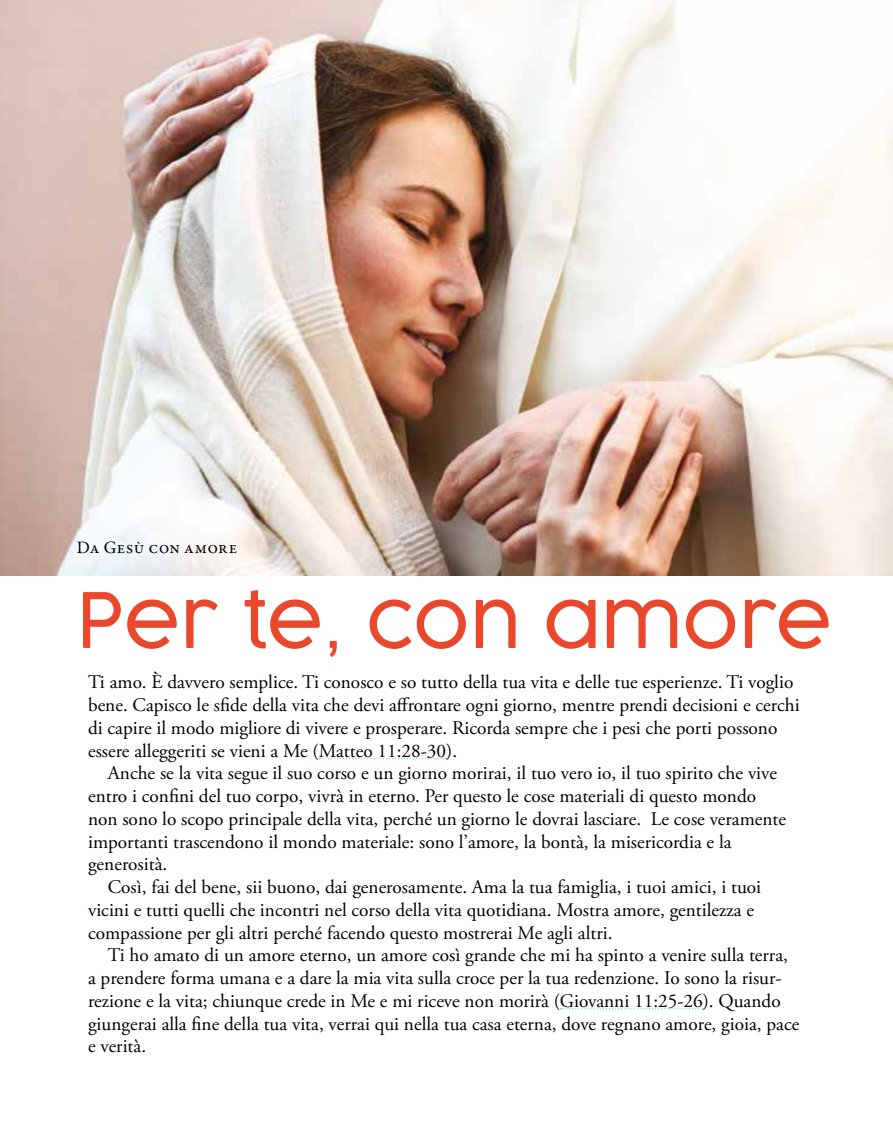
<style>
.page{position:relative;width:893px;height:1141px;background:#fff}
.page>*{position:absolute;margin:0;border:0;box-sizing:border-box;transform-origin:0 0}
.t1{font:300 75.25px "Cocogoose Pro";color:#e9482d}
.t2{font:19.25px/22.8px "Adobe Garamond Pro";color:#000}
.t3{font:17.5px "Garamond Premr Pro";letter-spacing:.015em;color:#000}
</style>
<div class="page">
<img style="left:0;top:0;width:893px;height:575px">
<svg style="left:319px;top:758px;width:128px;height:1px"></svg>
<svg style="left:560px;top:1008px;width:143px;height:1px"></svg>
<p class="t3" style="left:77px;top:537px;width:162px">Da Gesù con amore</p>
<h1 class="t1" style="left:77px;top:569px;width:757px">Per te, con amore</h1>
<p class="t2" style="left:88px;top:672px;width:713px">Ti amo. È davvero semplice. Ti conosco e so tutto della tua vita e delle tue esperienze. Ti voglio bene. Capisco le sfide della vita che devi affrontare ogni giorno, mentre prendi decisioni e cerchi di capire il modo migliore di vivere e prosperare. Ricorda sempre che i pesi che porti possono essere alleggeriti se vieni a Me (Matteo 11:28-30).</p>
<p class="t2" style="left:88px;top:763px;width:699px;text-indent:20px">Anche se la vita segue il suo corso e un giorno morirai, il tuo vero io, il tuo spirito che vive entro i confini del tuo corpo, vivrà in eterno. Per questo le cose materiali di questo mondo non sono lo scopo principale della vita, perché un giorno le dovrai lasciare. Le cose veramente importanti trascendono il mondo materiale: sono l’amore, la bontà, la misericordia e la generosità.</p>
<p class="t2" style="left:88px;top:876px;width:675px;text-indent:20px">Così, fai del bene, sii buono, dai generosamente. Ama la tua famiglia, i tuoi amici, i tuoi vicini e tutti quelli che incontri nel corso della vita quotidiana. Mostra amore, gentilezza e compassione per gli altri perché facendo questo mostrerai Me agli altri.</p>
<p class="t2" style="left:88px;top:945px;width:713px;text-indent:20px">Ti ho amato di un amore eterno, un amore così grande che mi ha spinto a venire sulla terra, a prendere forma umana e a dare la mia vita sulla croce per la tua redenzione. Io sono la risur&shy;rezione e la vita; chiunque crede in Me e mi riceve non morirà (Giovanni 11:25-26). Quando giungerai alla fine della tua vita, verrai qui nella tua casa eterna, dove regnano amore, gioia, pace e verità.</p>
</div>
